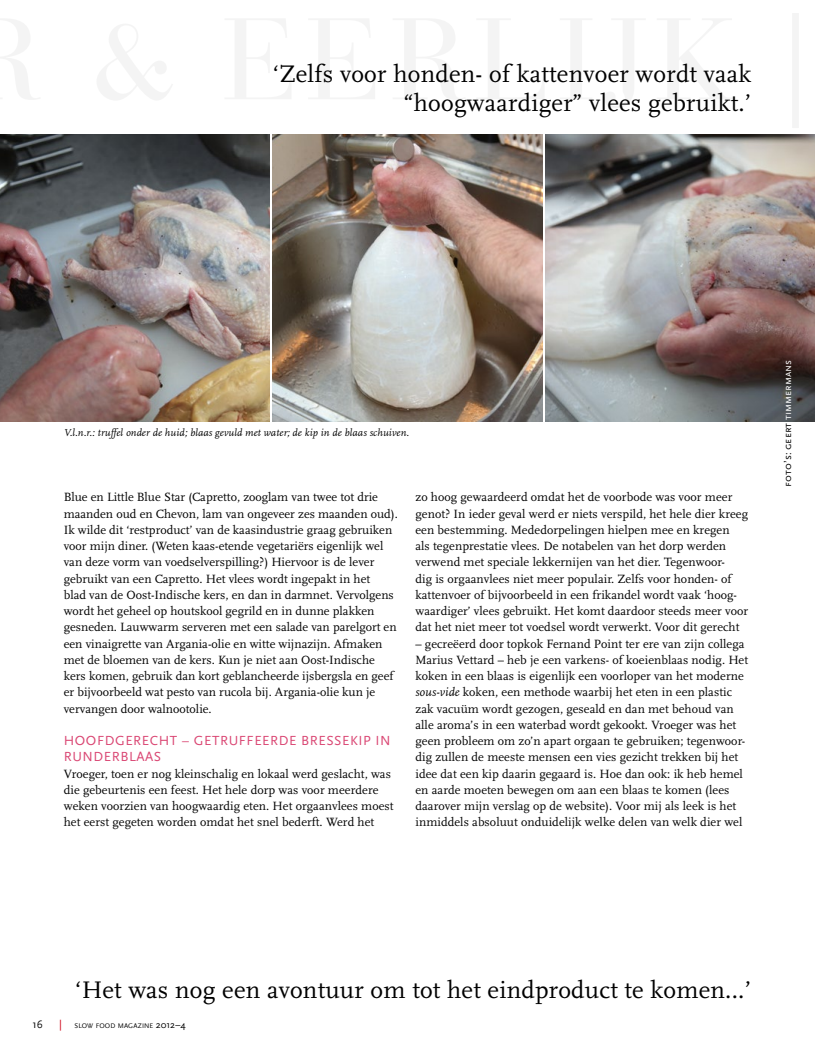
<style>
.page{position:relative;width:815px;height:1063px;background:#fff}
.page>*{position:absolute;margin:0;border:0;box-sizing:border-box;transform-origin:0 0}
.t1{font:25px/28.8px "Scala";letter-spacing:.01em;color:#000;text-align:right}
.t2{font:13.75px/16.2px "Scala Sans Caps";letter-spacing:.04em;color:#da4673}
.t3{font:12.5px/16.2px "Scala";letter-spacing:.005em;color:#000}
.t4{font:11.25px "Scala Sans";color:#000}
.t5{font:italic 10.62px "Scala";letter-spacing:.01em;color:#000}
.t6{font:10.62px "Scala Sans Caps";color:#000}
.t7{font:7px "Scala Sans";letter-spacing:.005em;color:#000}
.s1{font-style:italic}
.s2{color:#fff}
.s3{font-size:11.25px;color:#cf0016}
.s4{font-size:10px}
</style>
<div class="page">
<svg style="left:0;top:13px;width:798px;height:115px"></svg>
<img style="left:546px;top:135px;width:269px;height:287px">
<img style="left:273px;top:135px;width:269px;height:287px">
<img style="left:0;top:135px;width:269px;height:287px">
<h1 class="t1" style="left:273px;top:60px;width:480px">‘Zelfs voor honden- of kattenvoer wordt vaak “hoogwaardiger” vlees gebruikt.’</h1>
<p class="t5" style="left:64px;top:427px;width:347px">V.l.n.r.: truffel onder de huid; blaas gevuld met water; de kip in de blaas schuiven.</p>
<p class="t3" style="left:64px;top:489px;width:336px">Blue en Little Blue Star (Capretto, zooglam van twee tot drie maanden oud en Chevon, lam van ongeveer zes maanden oud).<br>Ik wilde dit ‘restproduct’ van de kaasindustrie graag gebruiken voor mijn diner. (Weten kaas-etende vegetariërs eigenlijk wel van deze vorm van voedselverspilling?) Hiervoor is de lever gebruikt van een Capretto. Het vlees wordt ingepakt in het<br>blad van de Oost-Indische kers, en dan in darmnet. Vervolgens wordt het geheel op houtskool gegrild en in dunne plakken gesneden. Lauwwarm serveren met een salade van parelgort en een vinaigrette van Argania-olie en witte wijnazijn. Afmaken met de bloemen van de kers. Kun je niet aan Oost-Indische kers komen, gebruik dan kort geblancheerde ijsbergsla en geef er bijvoorbeeld wat pesto van rucola bij. Argania-olie kun je vervangen door walnootolie.</p>
<p class="t2" style="left:64px;top:733px;width:325px">HOOFDGERECHT – GETRU FFEERDE BRESSEKIP IN<br>RUN DERBLAAS</p>
<p class="t3" style="left:64px;top:766px;width:331px">Vroeger, toen er nog kleinschalig en lokaal werd geslacht, was die gebeurtenis een feest. Het hele dorp was voor meerdere weken voorzien van hoogwaardig eten. Het orgaanvlees moest het eerst gegeten worden omdat het snel bederft. Werd het</p>
<p class="t3" style="left:415px;top:489px;width:334px">zo hoog gewaardeerd omdat het de voorbode was voor meer genot? In ieder geval werd er niets verspild, het hele dier kreeg een bestemming. Mededorpelingen hielpen mee en kregen<br>als tegenprestatie vlees. De notabelen van het dorp werden verwend met speciale lekkernijen van het dier. Tegenwoor-<br>dig is orgaanvlees niet meer populair. Zelfs voor honden- of kattenvoer of bijvoorbeeld in een frikandel wordt vaak ‘hoog&shy;waardiger’ vlees gebruikt. Het komt daardoor steeds meer voor dat het niet meer tot voedsel wordt verwerkt. Voor dit gerecht</p>
<p class="t3" style="left:415px;top:636px;width:334px">– gecreëerd door topkok Fernand Point ter ere van zijn collega Marius Vettard – heb je een varkens- of koeienblaas nodig. Het koken in een blaas is eigenlijk een voorloper van het moderne <span class="s1">sous-vide</span> koken, een methode waarbij het eten in een plastic zak vacuüm wordt gezogen, geseald en dan met behoud van alle aroma’s in een waterbad wordt gekookt. Vroeger was het geen probleem om zo’n apart orgaan te gebruiken; tegenwoor&shy;dig zullen de meeste mensen een vies gezicht trekken bij het idee dat een kip daarin gegaard is. Hoe dan ook: ik heb hemel en aarde moeten bewegen om aan een blaas te komen (lees daarover mijn verslag op de website). Voor mij als leek is het inmiddels absoluut onduidelijk welke delen van welk dier wel</p>
<p class="t6" style="left:782px;top:487px;width:128px;rotate:-90deg">FOTO’S: GEERT <span class="s2">TIMMERMANS</span></p>
<h1 class="t1" style="left:75px;top:976px;width:677px">‘Het was nog een avontuur om tot het eindproduct te komen...’</h1>
<p class="t4" style="left:32px;top:1018px;width:12px">16</p>
<p class="t7" style="left:59px;top:1022px;width:128px"><span class="s3">|</span> SLOW FOOD MAGAZINE <span class="s4">2012–4</span></p>
</div>
